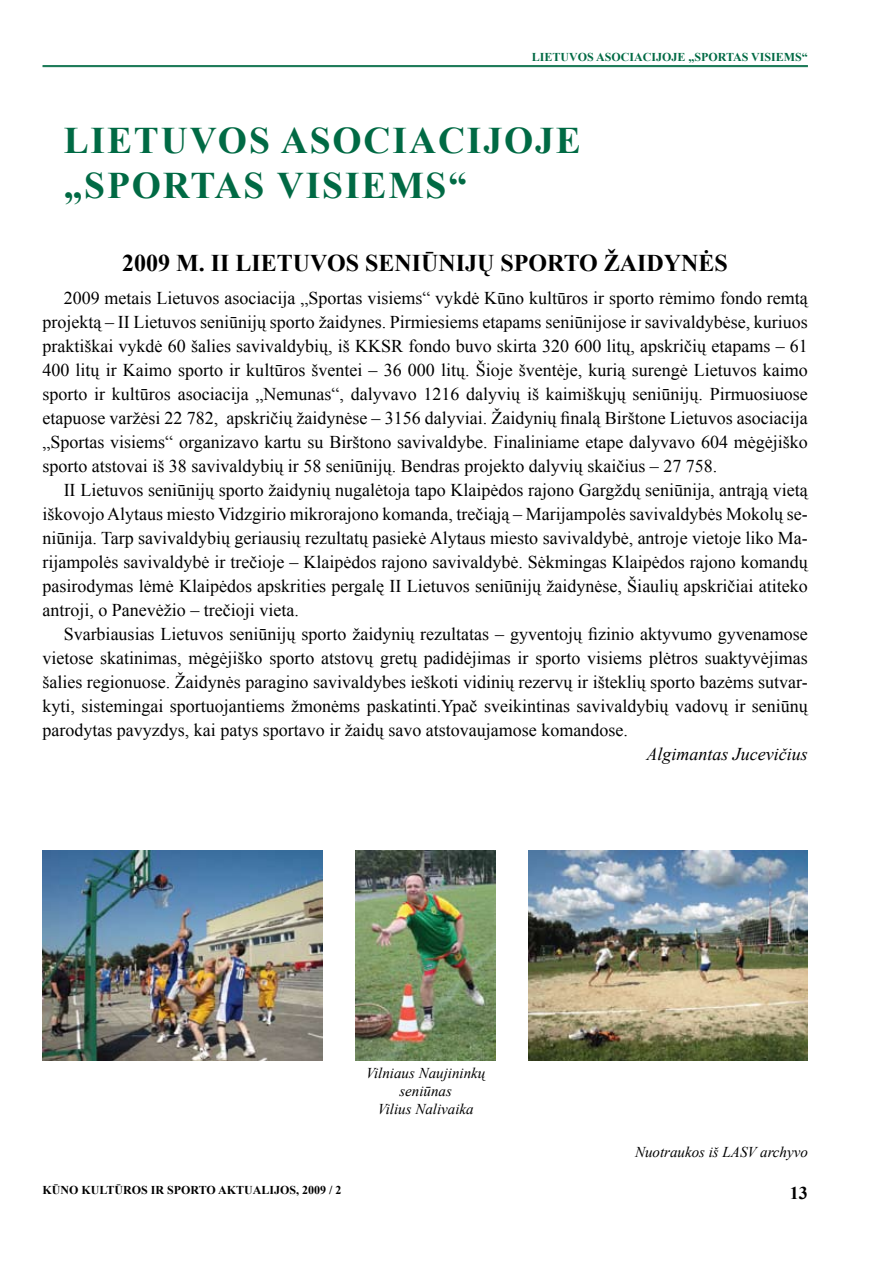
<style>
.page{position:relative;width:893px;height:1263px;background:#fff}
.page>*{position:absolute;margin:0;border:0;box-sizing:border-box;transform-origin:0 0}
.t1{font:700 37.5px/45px "Times New Roman";letter-spacing:.05em;color:#006a44}
.t2{font:700 24px "Times New Roman";color:#000}
.t3{font:18px/24px "Times New Roman";color:#000;text-align:justify}
.t4{font:italic 18px "Times New Roman";color:#000}
.t5{font:700 18px "Times New Roman";color:#000}
.t6{font:italic 15px/18px "Times New Roman";color:#000;text-align:center}
.t7{font:700 12px "Times New Roman";color:#000}
.t8{font:700 12px "Times New Roman";color:#006a44}
</style>
<div class="page">
<hr style="left:43px;top:65px;width:765px;height:1px;background:#006a44">
<hr style="left:43px;top:66px;width:765px;height:1px;background:#006a44">
<img style="left:43px;top:850px;width:280px;height:210px">
<img style="left:528px;top:850px;width:280px;height:210px">
<img style="left:356px;top:850px;width:140px;height:210px">
<p class="t8" style="left:532px;top:49px;width:277px">LIETUVOS ASOCIACIJOJE „SPORTAS VISIEMS“</p>
<h1 class="t1" style="left:64px;top:117px;width:519px">LIETUVOS ASOCIACIJOJE „SPORTAS VISIEMS“</h1>
<h2 class="t2" style="left:122px;top:246px;width:607px">2009 M. II LIETUVOS SENIŪNIJŲ SPORTO ŽAIDYNĖS</h2>
<p class="t3" style="left:42px;top:286px;width:767px;text-indent:21px">2009 metais Lietuvos asociacija „Sportas visiems“ vykdė Kūno kultūros ir sporto rėmimo fondo remtą projektą – II Lietuvos seniūnijų sporto žaidynes. Pirmiesiems etapams seniūnijose ir savivaldybėse, kuriuos praktiškai vykdė 60 šalies savivaldybių, iš KKSR fondo buvo skirta 320 600 litų, apskričių etapams – 61<br>400 litų ir Kaimo sporto ir kultūros šventei – 36 000 litų. Šioje šventėje, kurią surengė Lietuvos kaimo sporto ir kultūros asociacija „Nemunas“, dalyvavo 1216 dalyvių iš kaimiškųjų seniūnijų. Pirmuosiuose etapuose varžėsi 22 782, apskričių žaidynėse – 3156 dalyviai. Žaidynių finalą Birštone Lietuvos asociacija „Sportas visiems“ organizavo kartu su Birštono savivaldybe. Finaliniame etape dalyvavo 604 mėgėjiško sporto atstovai iš 38 savivaldybių ir 58 seniūnijų. Bendras projekto dalyvių skaičius – 27 758.</p>
<p class="t3" style="left:42px;top:478px;width:767px;text-indent:21px">II Lietuvos seniūnijų sporto žaidynių nugalėtoja tapo Klaipėdos rajono Gargždų seniūnija, antrąją vietą iškovojo Alytaus miesto Vidzgirio mikrorajono komanda, trečiąją – Marijampolės savivaldybės Mokolų se&shy;niūnija. Tarp savivaldybių geriausių rezultatų pasiekė Alytaus miesto savivaldybė, antroje vietoje liko Ma&shy;rijampolės savivaldybė ir trečioje – Klaipėdos rajono savivaldybė. Sėkmingas Klaipėdos rajono komandų pasirodymas lėmė Klaipėdos apskrities pergalę II Lietuvos seniūnijų žaidynėse, Šiaulių apskričiai atiteko antroji, o Panevėžio – trečioji vieta.</p>
<p class="t3" style="left:42px;top:622px;width:767px;text-indent:21px">Svarbiausias Lietuvos seniūnijų sporto žaidynių rezultatas – gyventojų fizinio aktyvumo gyvenamose vietose skatinimas, mėgėjiško sporto atstovų gretų padidėjimas ir sporto visiems plėtros suaktyvėjimas šalies regionuose. Žaidynės paragino savivaldybes ieškoti vidinių rezervų ir išteklių sporto bazėms sutvar&shy;kyti, sistemingai sportuojantiems žmonėms paskatinti.Ypač sveikintinas savivaldybių vadovų ir seniūnų parodytas pavyzdys, kai patys sportavo ir žaidų savo atstovaujamose komandose.</p>
<p class="t4" style="left:646px;top:742px;width:163px">Algimantas Jucevičius</p>
<p class="t6" style="left:366px;top:1064px;width:121px">Vilniaus Naujininkų seniūnas<br>Vilius Nalivaika</p>
<p class="t6" style="left:635px;top:1142px;width:174px">Nuotraukos iš LASV archyvo</p>
<p class="t7" style="left:43px;top:1182px;width:300px">KŪNO KULTŪROS IR SPORTO AKTUALIJOS, 2009 / 2</p>
<p class="t5" style="left:790px;top:1180px;width:19px">13</p>
</div>
